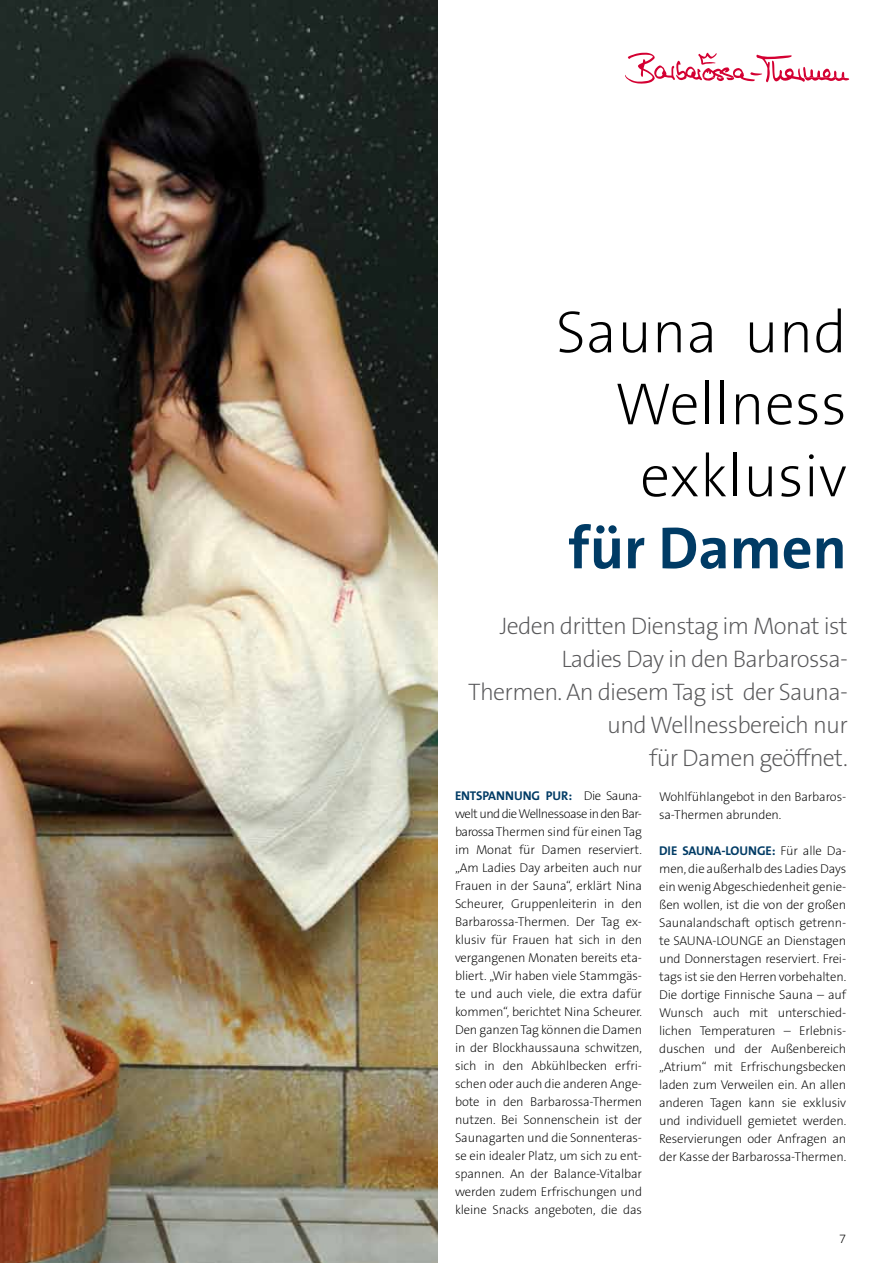
<style>
.page{position:relative;width:893px;height:1263px;background:#fff}
.page>*{position:absolute;margin:0;border:0;box-sizing:border-box;transform-origin:0 0}
.t1{font:200 60px/72px "The Sans B2";color:#000;text-align:right}
.t2{font:700 60px "The Sans B7";color:#003b65}
.t3{font:200 24px/33px "The Sans B2";letter-spacing:-.03em;color:#58585a;text-align:right}
.t4{font:200 12.75px/18px "The Sans B2";letter-spacing:-.01em;color:#000;text-align:justify}
.t5{font:700 12.75px "The Sans B7";letter-spacing:-.01em;color:#003b65}
.s1{font-family:"The Sans B2";font-weight:200;color:#000}
</style>
<div class="page">
<img style="left:0;top:0;width:438px;height:1263px">
<svg style="left:625px;top:53px;width:224px;height:31px"></svg>
<h1 class="t1" style="left:556px;top:299px;width:293px">Sauna und<br>Wellness exklusiv</h1>
<h1 class="t2" style="left:568px;top:516px;width:280px">für Damen</h1>
<h2 class="t3" style="left:468px;top:610px;width:381px">Jeden dritten Dienstag im Monat ist<br>Ladies Day in den Barbarossa-<br>Thermen. An diesem Tag ist der Sauna&shy;und Wellnessbereich nur<br>für Damen geöffnet.</h2>
<p class="t5" style="left:455px;top:789px;width:189px">ENTSPANNUNG PUR: <span class="s1">Die Sauna-</span></p>
<p class="t4" style="left:455px;top:805px;width:189px">welt und die Wellnessoase in den Bar&shy;barossa Thermen sind für einen Tag im Monat für Damen reserviert. „Am Ladies Day arbeiten auch nur Frauen in der Sauna“, erklärt Nina Scheurer, Gruppenleiterin in den Barbarossa-Thermen. Der Tag ex&shy;klusiv für Frauen hat sich in den vergangenen Monaten bereits eta&shy;bliert. „Wir haben viele Stammgäs&shy;te und auch viele, die extra dafür kommen“, berichtet Nina Scheurer.<br>Den ganzen Tag können die Damen in der Blockhaussauna schwitzen, sich in den Abkühlbecken erfri&shy;schen oder auch die anderen Ange&shy;bote in den Barbarossa-Thermen nutzen. Bei Sonnenschein ist der Saunagarten und die Sonnenteras&shy;se ein idealer Platz, um sich zu ent&shy;spannen. An der Balance-Vitalbar werden zudem Erfrischungen und kleine Snacks angeboten, die das</p>
<p class="t4" style="left:659px;top:788px;width:189px">Wohlfühlangebot in den Barbaros&shy;sa-Thermen abrunden.</p>
<p class="t5" style="left:659px;top:844px;width:189px">DIE SAUNA-LOUNGE: <span class="s1">Für alle Da-</span></p>
<p class="t4" style="left:659px;top:860px;width:189px">men, die außerhalb des Ladies Days ein wenig Abgeschiedenheit genie&shy;ßen wollen, ist die von der großen Saunalandschaft optisch getrenn&shy;te SAUNA-LOUNGE an Dienstagen und Donnerstagen reserviert. Frei&shy;tags ist sie den Herren vorbehalten.<br>Die dortige Finnische Sauna – auf Wunsch auch mit unterschied&shy;lichen Temperaturen – Erlebnis&shy;duschen und der Außenbereich „Atrium“ mit Erfrischungsbecken laden zum Verweilen ein. An allen anderen Tagen kann sie exklusiv und individuell gemietet werden.<br>Reservierungen oder Anfragen an der Kasse der Barbarossa-Thermen.</p>
<p class="t4" style="left:839px;top:1230px;width:9px">7</p>
</div>
